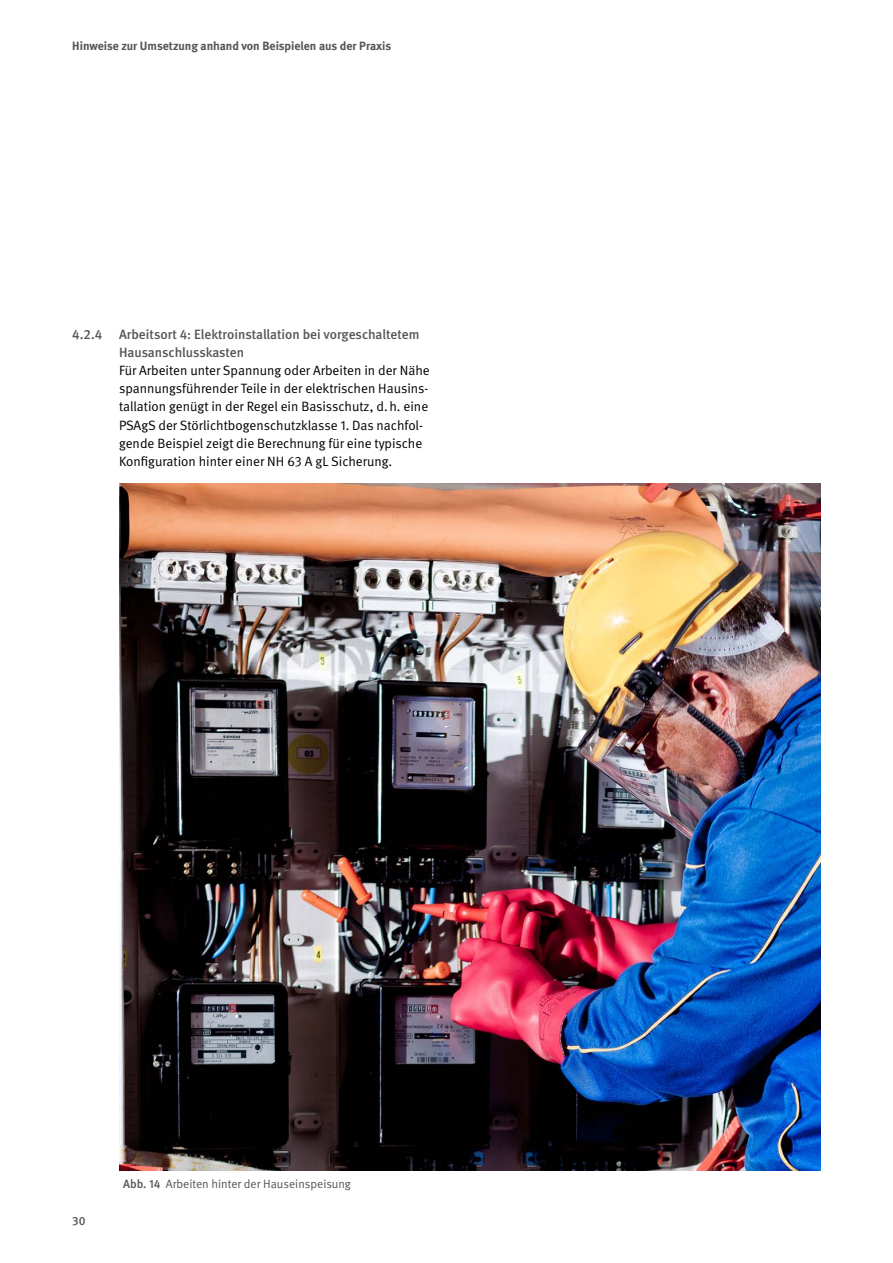
<style>
.page{position:relative;width:893px;height:1263px;background:#fff}
.page>*{position:absolute;margin:0;border:0;box-sizing:border-box;transform-origin:0 0}
.t1{font:13.5px/18.1px "DGUV Meta";color:#000}
.t2{font:500 13.5px/18.1px "DGUV Meta";color:#565656}
.t3{font:700 12px "DGUV Meta";color:#565656}
.t4{font:12px "DGUV Meta";color:#565656}
.t5{font:500 12px "DGUV Meta";color:#565656}
.s1{font-weight:500}
</style>
<div class="page">
<img style="left:119px;top:484px;width:702px;height:686px">
<p class="t3" style="left:72px;top:39px;width:320px">Hinweise zur Umsetzung anhand von Beispielen aus der Praxis</p>
<p class="t2" style="left:119px;top:326px;width:302px;text-indent:-47px">4.2.4 Arbeitsort 4: Elektroinstallation bei vorgeschaltetem<br>Hausanschlusskasten</p>
<p class="t1" style="left:119px;top:362px;width:312px">Für Arbeiten unter Spannung oder Arbeiten in der Nähe spannungsführender Teile in der elektrischen Hausins&shy;tallation genügt in der Regel ein Basisschutz, d.h. eine PSAgS der Störlichtbogenschutzklasse 1. Das nachfol&shy;gende Beispiel zeigt die Berechnung für eine typische Konfiguration hinter einer NH 63 A gL Sicherung.</p>
<p class="t5" style="left:72px;top:1213px;width:15px">30</p>
<p class="t4" style="left:123px;top:1177px;width:229px"><span class="s1">Abb. 14</span> Arbeiten hinter der Hauseinspeisung</p>
</div>
